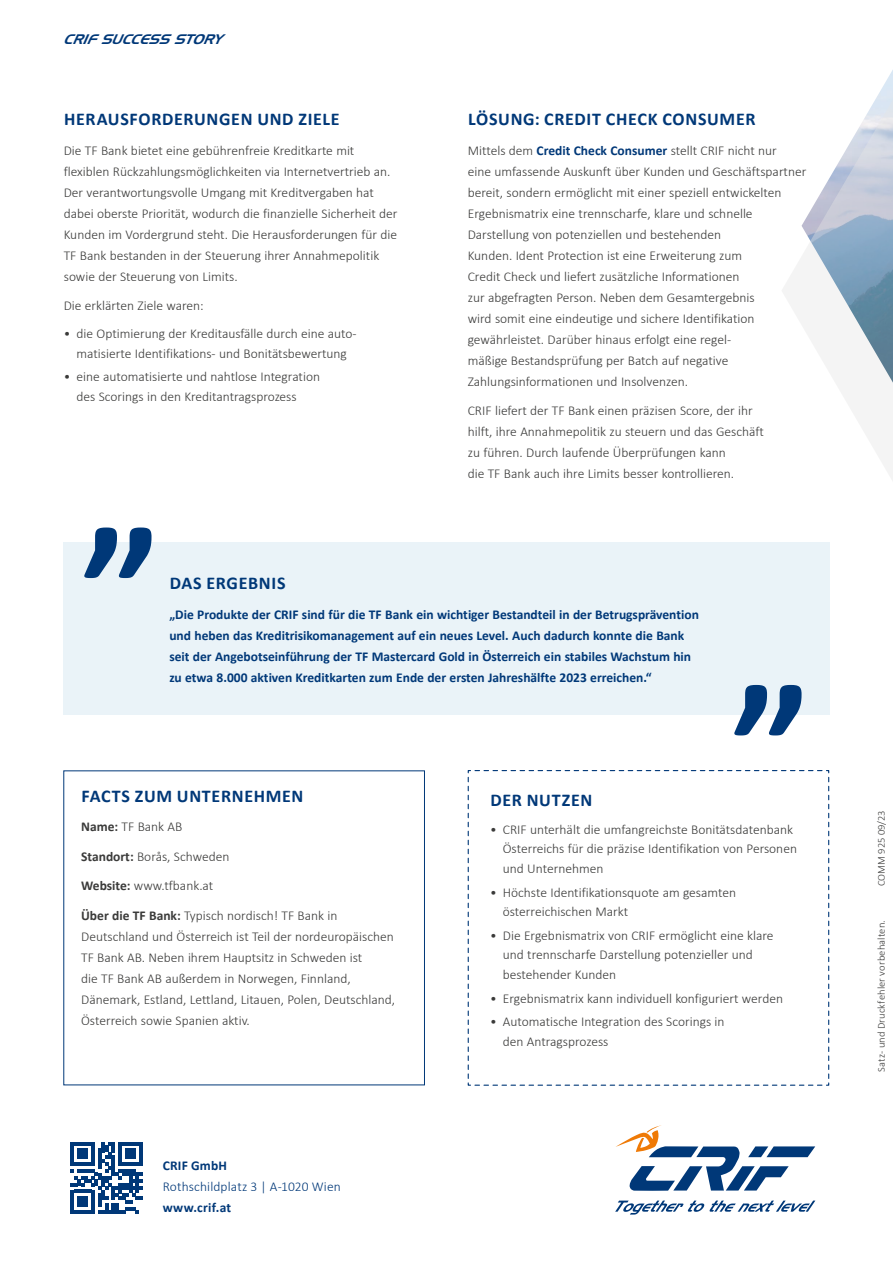
<style>
.page{position:relative;width:893px;height:1263px;background:#fff}
.page>*{position:absolute;margin:0;border:0;box-sizing:border-box;transform-origin:0 0}
.t1{font:700 18px "Calibri";letter-spacing:.035em;color:#003878}
.t2{font:300 13.5px/21px "Calibri";color:#3a3a39}
.t3{font:700 13.5px/21px "Calibri";color:#003878}
.t4{font:300 13.5px "Calibri";letter-spacing:.01em;color:#003878}
.t5{font:italic 13.5px "Handel Gothic";color:#003878}
.t6{font:700 13.5px "Calibri";letter-spacing:.02em;color:#003878}
.t7{font:300 10.5px "Calibri";letter-spacing:.015em;color:#3a3a39}
.s1{font-weight:700;color:#003878}
.s2{font-weight:700}
</style>
<div class="page">
<svg style="left:467px;top:770px;width:363px;height:316px"></svg>
<svg style="left:71px;top:1142px;width:71px;height:71px"></svg>
<svg style="left:782px;top:70px;width:111px;height:474px"></svg>
<div style="left:63px;top:542px;width:766px;height:173px;background:#eaf3f8"></div>
<svg style="left:734px;top:685px;width:67px;height:50px"></svg>
<svg style="left:84px;top:527px;width:68px;height:51px"></svg>
<svg style="left:616px;top:1125px;width:199px;height:66px"></svg>
<svg style="left:615px;top:1200px;width:89px;height:14px"></svg>
<svg style="left:710px;top:1200px;width:105px;height:12px"></svg>
<p class="t5" style="left:63px;top:33px;width:159px">CRIF SUCCESS STORY</p>
<h1 class="t1" style="left:64px;top:106px;width:277px">HERAUSFORDERUNGEN UND ZIELE</h1>
<p class="t2" style="left:64px;top:140px;width:335px">Die TF Bank bietet eine gebührenfreie Kreditkarte mit flexiblen Rückzahlungsmöglichkeiten via Internetvertrieb an.<br>Der verantwortungsvolle Umgang mit Kreditvergaben hat dabei oberste Priorität, wodurch die finanzielle Sicherheit der Kunden im Vordergrund steht. Die Herausforderungen für die TF Bank bestanden in der Steuerung ihrer Annahmepolitik sowie der Steuerung von Limits.</p>
<p class="t2" style="left:64px;top:295px;width:142px">Die erklärten Ziele waren:</p>
<p class="t2" style="left:64px;top:324px;width:294px;line-height:19.5px;text-align:center">• die Optimierung der Kreditausfälle durch eine auto&shy;matisierte Identifikations- und Bonitätsbewertung</p>
<p class="t2" style="left:77px;top:367px;width:245px;line-height:19.5px;text-indent:-13px">• eine automatisierte und nahtlose Integration des Scorings in den Kreditantragsprozess</p>
<h1 class="t1" style="left:468px;top:106px;width:289px">LÖSUNG: CREDIT CHECK CONSUMER</h1>
<p class="t2" style="left:468px;top:140px;width:340px">Mittels dem <span class="s1">Credit Check Consumer</span> stellt CRIF nicht nur<br>eine umfassende Auskunft über Kunden und Geschäftspartner bereit, sondern ermöglicht mit einer speziell entwickelten Ergebnismatrix eine trennscharfe, klare und schnelle Darstellung von potenziellen und bestehenden<br>Kunden. Ident Protection ist eine Erweiterung zum<br>Credit Check und liefert zusätzliche Informationen<br>zur abgefragten Person. Neben dem Gesamtergebnis<br>wird somit eine eindeutige und sichere Identifikation gewährleistet. Darüber hinaus erfolgt eine regel-<br>mäßige Bestandsprüfung per Batch auf negative Zahlungsinformationen und Insolvenzen.</p>
<p class="t2" style="left:468px;top:400px;width:298px">CRIF liefert der TF Bank einen präzisen Score, der ihr hilft, ihre Annahmepolitik zu steuern und das Geschäft zu führen. Durch laufende Überprüfungen kann<br>die TF Bank auch ihre Limits besser kontrollieren.</p>
<h1 class="t1" style="left:170px;top:570px;width:117px">DAS ERGEBNIS</h1>
<p class="t3" style="left:169px;top:603px;width:531px">„Die Produkte der CRIF sind für die TF Bank ein wichtiger Bestandteil in der Betrugsprävention und heben das Kreditrisikomanagement auf ein neues Level. Auch dadurch konnte die Bank seit der Angebotseinführung der TF Mastercard Gold in Österreich ein stabiles Wachstum hin zu etwa 8.000 aktiven Kreditkarten zum Ende der ersten Jahreshälfte 2023 erreichen.“</p>
<h1 class="t1" style="left:82px;top:783px;width:223px">FACTS ZUM UNTERNEHMEN</h1>
<p class="t2" style="left:81px;top:812px;width:258px;line-height:29.5px"><span class="s2">Name:</span> TF Bank AB<br><span class="s2">Standort:</span> Borås, Schweden<br><span class="s2">Website:</span> www.tfbank.at<br><span class="s2">Über die TF Bank:</span> Typisch nordisch! TF Bank in</p>
<p class="t2" style="left:81px;top:926px;width:316px">Deutschland und Österreich ist Teil der nordeuropäischen TF Bank AB. Neben ihrem Hauptsitz in Schweden ist<br>die TF Bank AB außerdem in Norwegen, Finnland, Dänemark, Estland, Lettland, Litauen, Polen, Deutschland, Österreich sowie Spanien aktiv.</p>
<p class="t3" style="left:163px;top:1154px;width:66px">CRIF GmbH</p>
<p class="t4" style="left:163px;top:1178px;width:180px">Rothschildplatz 3 | A-1020 Wien</p>
<p class="t6" style="left:163px;top:1198px;width:70px">www.crif.at</p>
<h1 class="t1" style="left:490px;top:787px;width:103px">DER NUTZEN</h1>
<p class="t2" style="left:503px;top:819px;width:296px;line-height:19.5px;text-indent:-13px">• CRIF unterhält die umfangreichste Bonitätsdatenbank<br>Österreichs für die präzise Identifikation von Personen und Unternehmen</p>
<p class="t2" style="left:503px;top:882px;width:235px;line-height:19.5px;text-indent:-13px">• Höchste Identifikationsquote am gesamten österreichischen Markt</p>
<p class="t2" style="left:503px;top:925px;width:272px;line-height:19.5px;text-indent:-13px">• Die Ergebnismatrix von CRIF ermöglicht eine klare und trennscharfe Darstellung potenzieller und bestehender Kunden</p>
<p class="t2" style="left:490px;top:987px;width:294px">• Ergebnismatrix kann individuell konfiguriert werden</p>
<p class="t2" style="left:503px;top:1012px;width:223px;line-height:19.5px;text-indent:-13px">• Automatische Integration des Scorings in den Antragsprozess</p>
<p class="t7" style="left:875px;top:886px;width:77px;rotate:-90deg">COMM 925 09/23</p>
<p class="t7" style="left:875px;top:1072px;width:153px;rotate:-90deg">Satz- und Druckfehler vorbehalten.</p>
</div>
